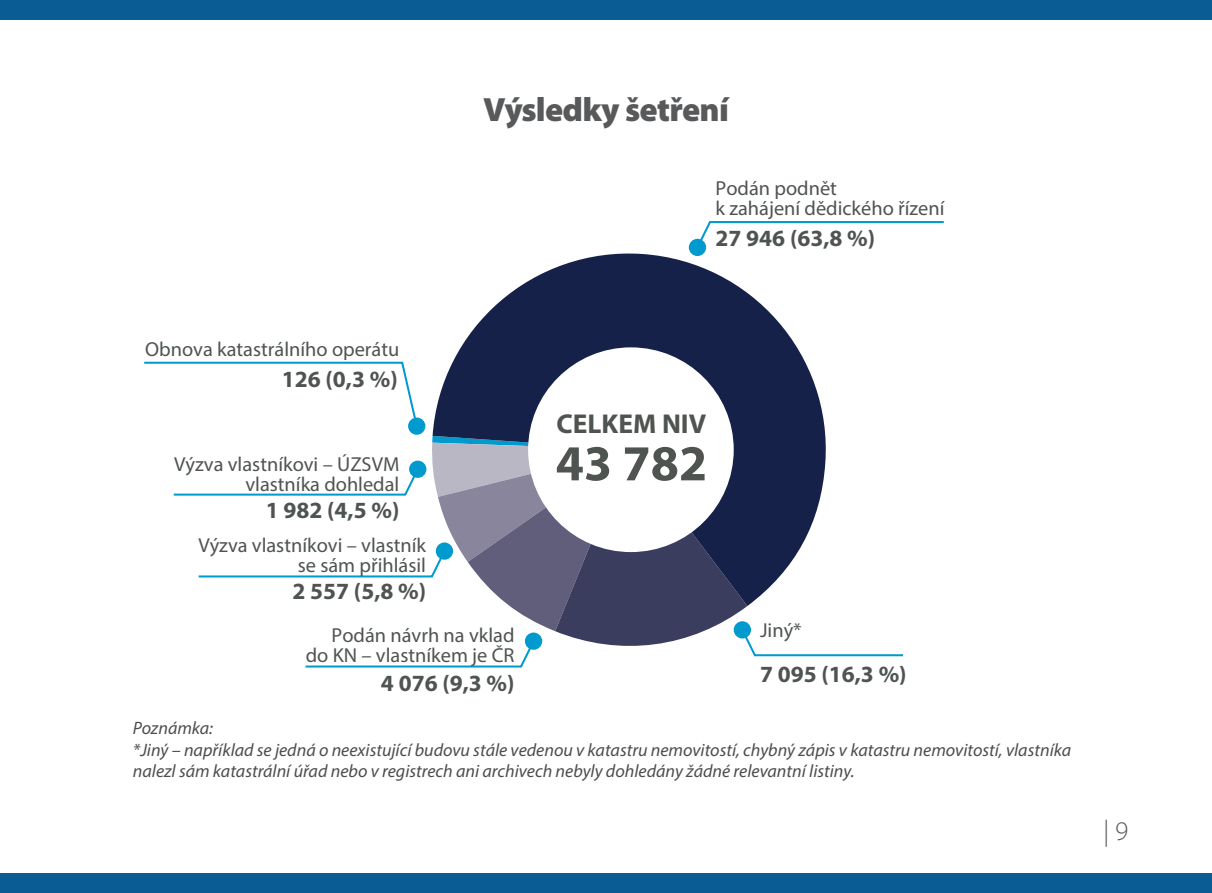
<style>
.page{position:relative;width:1212px;height:893px;background:#fff}
.page>*{position:absolute;margin:0;border:0;box-sizing:border-box;transform-origin:0 0}
.t1{font:700 50.62px "Myriad";color:#4f5451}
.t2{font:900 33.75px "Myriad Pro";letter-spacing:-.02em;color:#58595b}
.t3{font:700 27.45px "Myriad";color:#4f5451}
.t4{font:300 27px "Myriad Pro";color:#58595b}
.t5{font:700 23.4px "Myriad";color:#4f5451}
.t6{font:20.25px/20.2px "Myriad Pro";color:#4f5451;text-align:right}
.t7{font:italic 18px/21.6px "Myriad Pro";color:#4d4d4f}
</style>
<div class="page">
<div style="left:0;top:874px;width:1212px;height:19px;background:#095c94"></div>
<div style="left:0;top:0;width:1212px;height:19px;background:#095c94"></div>
<svg style="left:433px;top:246px;width:393px;height:190px;fill:#162149"></svg>
<div style="left:528px;top:347px;width:206px;height:205px;background:#fff;border-radius:50%"></div>
<svg style="left:696px;top:221px;width:248px;height:29px"></svg>
<div style="left:689px;top:239px;width:17px;height:17px;background:#009acf;border-radius:50%"></div>
<svg style="left:144px;top:361px;width:272px;height:62px"></svg>
<div style="left:408px;top:417px;width:17px;height:18px;background:#009acf;border-radius:50%"></div>
<svg style="left:173px;top:436px;width:730px;height:232px"></svg>
<div style="left:525px;top:632px;width:17px;height:18px;background:#009acf;border-radius:50%"></div>
<h2 class="t2" style="left:483px;top:87px;width:247px">Výsledky šetření</h2>
<p class="t6" style="left:715px;top:178px;width:230px;text-align:left">Podán podnět<br>k zahájení dědického řízení</p>
<h3 class="t5" style="left:715px;top:226px;width:161px">27 946 (63,8 %)</h3>
<p class="t6" style="left:145px;top:339px;width:256px">Obnova katastrálního operátu</p>
<h3 class="t5" style="left:282px;top:367px;width:117px">126 (0,3 %)</h3>
<p class="t6" style="left:174px;top:454px;width:227px">Výzva vlastníkovi – ÚZSVM vlastníka dohledal</p>
<h3 class="t5" style="left:266px;top:498px;width:135px">1 982 (4,5 %)</h3>
<p class="t6" style="left:198px;top:535px;width:229px">Výzva vlastníkovi – vlastník se sám přihlásil</p>
<h3 class="t5" style="left:293px;top:579px;width:135px">2 557 (5,8 %)</h3>
<p class="t6" style="left:306px;top:625px;width:210px">Podán návrh na vklad do KN – vlastníkem je ČR</p>
<h3 class="t5" style="left:381px;top:671px;width:135px">4 076 (9,3 %)</h3>
<h3 class="t3" style="left:556px;top:409px;width:151px">CELKEM NIV</h3>
<h1 class="t1" style="left:556px;top:437px;width:153px">43 782</h1>
<p class="t6" style="left:760px;top:620px;width:43px">Jiný*</p>
<h3 class="t5" style="left:760px;top:662px;width:148px">7 095 (16,3 %)</h3>
<p class="t7" style="left:133px;top:717px;width:940px">Poznámka:<br>*Jiný – například se jedná o neexistující budovu stále vedenou v katastru nemovitostí, chybný zápis v katastru nemovitostí, vlastníka nalezl sám katastrální úřad nebo v registrech ani archivech nebyly dohledány žádné relevantní listiny.</p>
<h3 class="t4" style="left:1103px;top:815px;width:26px">| 9</h3>
</div>
